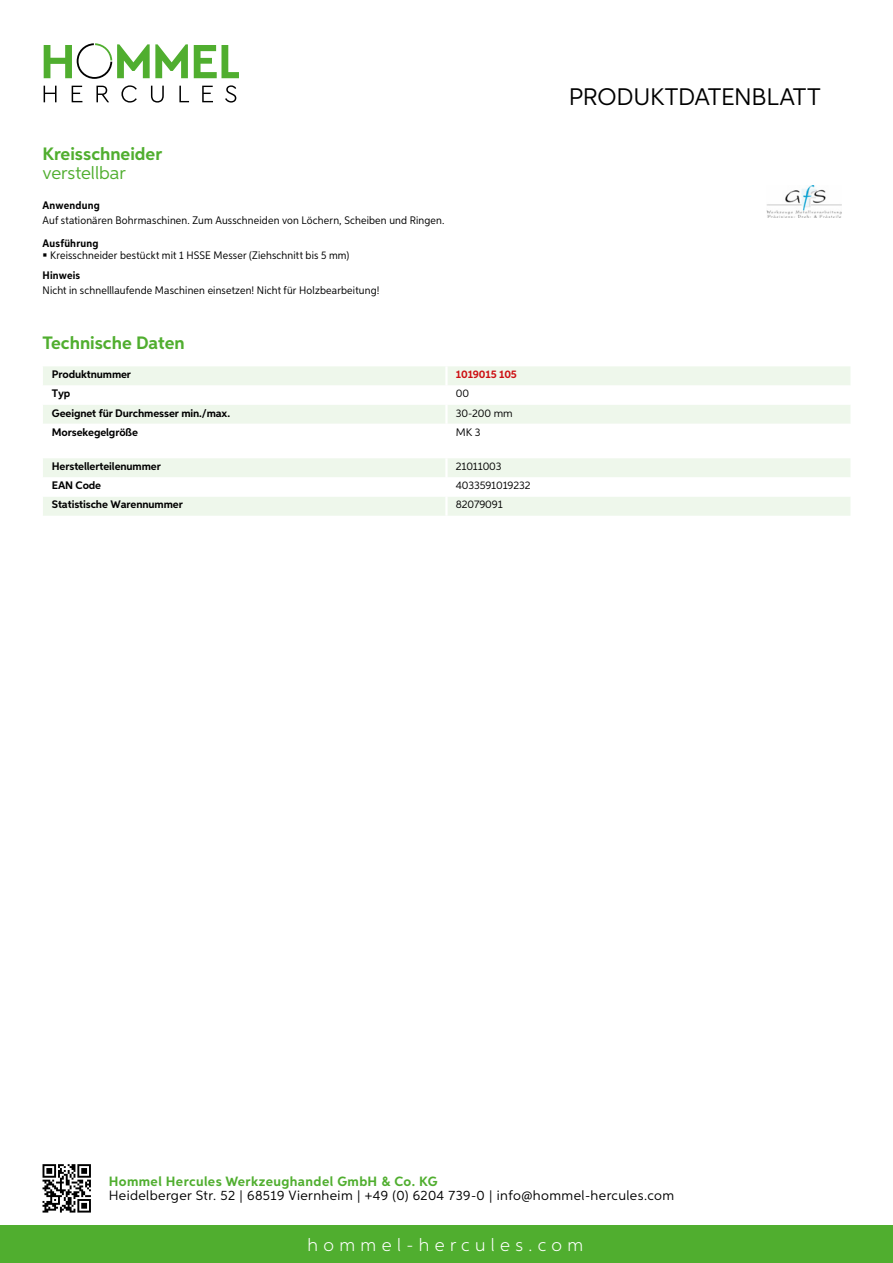
<style>
.page{position:relative;width:893px;height:1263px;background:#fff}
.page>*{position:absolute;margin:0;border:0;box-sizing:border-box;transform-origin:0 0}
.t1{font:24px "Aspira";letter-spacing:-.01em;color:#000}
.t2{font:700 18px "Aspira";color:#50ae2f}
.t3{font:300 18px "Aspira";letter-spacing:.3em;color:#fff}
.t4{font:18px "Aspira";color:#50ae2f}
.t5{font:13.5px "Aspira";letter-spacing:.03em;color:#000}
.t6{font:700 13.5px "Aspira";letter-spacing:.03em;color:#50ae2f}
.t7{font:10.95px "Aspira Nar";letter-spacing:.015em;color:#000}
.t8{font:700 10.95px "Aspira";letter-spacing:-.01em;color:#000}
.t9{font:10.95px "Aspira";letter-spacing:-.01em;color:#000}
.t10{font:700 10.95px "Aspira Nar";letter-spacing:.02em;color:#000}
.t11{font:700 10.95px "Aspira";letter-spacing:-.01em;color:#cd1013}
</style>
<div class="page">
<div style="left:0;top:1226px;width:893px;height:37px;background:#50ae2f"></div>
<svg style="left:43px;top:1164px;width:48px;height:48px"></svg>
<svg style="left:194px;top:45px;width:45px;height:33px"></svg>
<svg style="left:44px;top:43px;width:144px;height:36px"></svg>
<svg style="left:44px;top:86px;width:13px;height:16px"></svg>
<svg style="left:72px;top:86px;width:10px;height:16px"></svg>
<svg style="left:96px;top:86px;width:13px;height:16px"></svg>
<svg style="left:121px;top:85px;width:16px;height:18px"></svg>
<svg style="left:151px;top:86px;width:13px;height:17px"></svg>
<svg style="left:179px;top:86px;width:10px;height:16px"></svg>
<svg style="left:202px;top:86px;width:11px;height:16px"></svg>
<svg style="left:225px;top:85px;width:11px;height:18px"></svg>
<div style="left:43px;top:366px;width:807px;height:19px;background:#eef7eb"></div>
<div style="left:43px;top:405px;width:807px;height:19px;background:#eef7eb"></div>
<hr style="left:445px;top:366px;width:3px;height:19px;background:#fff">
<hr style="left:445px;top:405px;width:3px;height:19px;background:#fff">
<svg style="left:43px;top:458px;width:807px;height:58px"></svg>
<hr style="left:445px;top:497px;width:3px;height:19px;background:#fff">
<img style="left:766px;top:185px;width:76px;height:32px">
<h2 class="t2" style="left:43px;top:142px;width:121px">Kreisschneider</h2>
<h2 class="t4" style="left:43px;top:162px;width:85px">verstellbar</h2>
<p class="t10" style="left:43px;top:199px;width:59px">Anwendung</p>
<p class="t7" style="left:43px;top:214px;width:404px">Auf stationären Bohrmaschinen. Zum Ausschneiden von Löchern, Scheiben und Ringen.</p>
<p class="t10" style="left:43px;top:236px;width:58px">Ausführung</p>
<p class="t7" style="left:50px;top:249px;width:301px">Kreisschneider bestückt mit 1 HSSE Messer (Ziehschnitt bis 5 mm)</p>
<p class="t10" style="left:43px;top:268px;width:39px">Hinweis</p>
<p class="t7" style="left:43px;top:283px;width:338px">Nicht in schnelllaufende Maschinen einsetzen! Nicht für Holzbearbeitung!</p>
<h2 class="t2" style="left:43px;top:332px;width:144px">Technische Daten</h2>
<p class="t8" style="left:52px;top:368px;width:81px">Produktnummer</p>
<p class="t11" style="left:456px;top:368px;width:63px">1019015 105</p>
<p class="t8" style="left:52px;top:387px;width:20px">Typ</p>
<p class="t9" style="left:456px;top:387px;width:15px">00</p>
<p class="t8" style="left:52px;top:406px;width:180px">Geeignet für Durchmesser min./max.</p>
<p class="t9" style="left:456px;top:406px;width:58px">30-200 mm</p>
<p class="t8" style="left:52px;top:425px;width:88px">Morsekegelgröße</p>
<p class="t9" style="left:456px;top:425px;width:26px">MK 3</p>
<p class="t8" style="left:52px;top:460px;width:111px">Herstellerteilenummer</p>
<p class="t9" style="left:456px;top:460px;width:47px">21011003</p>
<p class="t8" style="left:52px;top:479px;width:51px">EAN Code</p>
<p class="t9" style="left:456px;top:479px;width:76px">4033591019232</p>
<p class="t8" style="left:52px;top:498px;width:132px">Statistische Warennummer</p>
<p class="t9" style="left:456px;top:498px;width:48px">82079091</p>
<h1 class="t1" style="left:569px;top:82px;width:253px">Produktdatenblatt</h1>
<p class="t6" style="left:109px;top:1172px;width:330px">Hommel Hercules Werkzeughandel GmbH &amp; Co. KG</p>
<p class="t5" style="left:109px;top:1187px;width:567px">Heidelberger Str. 52 | 68519 Viernheim | +49 (0) 6204 739-0 | info@hommel-hercules.com</p>
<h2 class="t3" style="left:307px;top:1234px;width:277px">hommel-hercules.com</h2>
</div>
